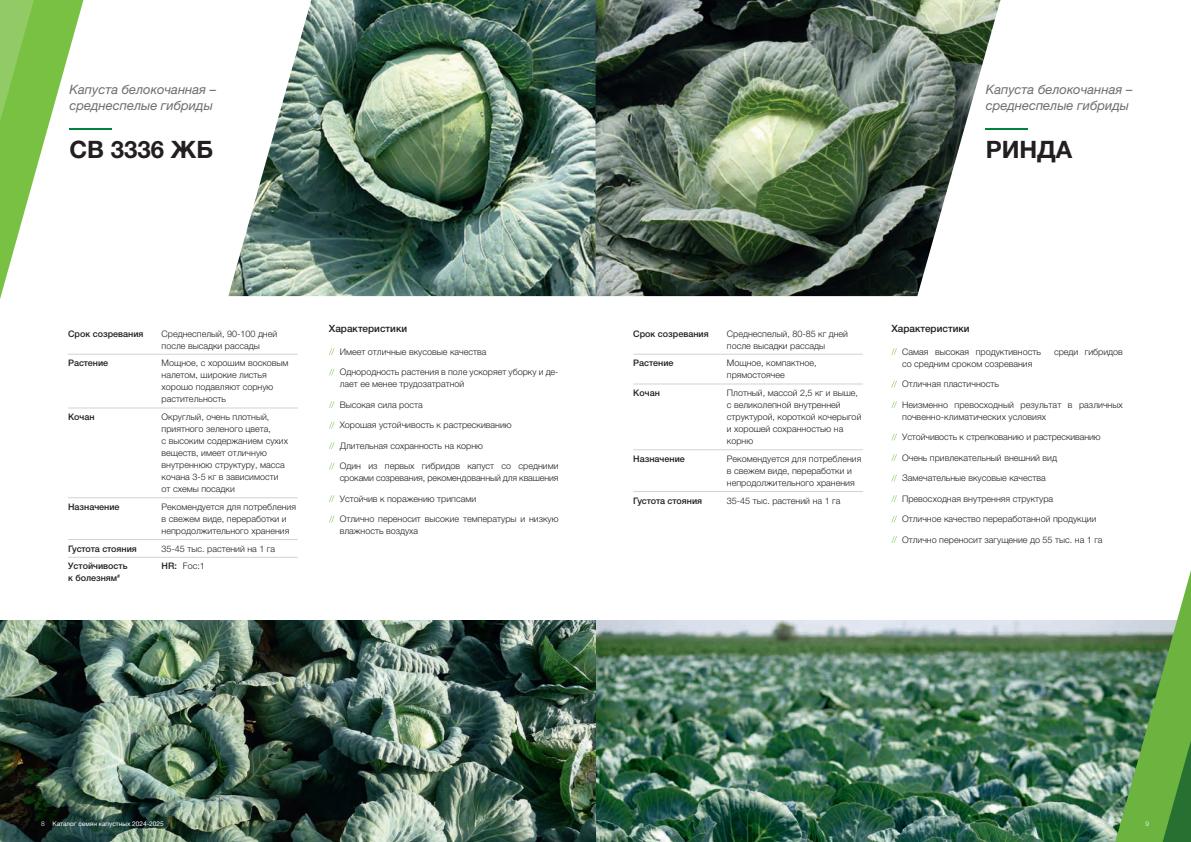
<style>
.page{position:relative;width:1191px;height:842px;background:#fff}
.page>*{position:absolute;margin:0;border:0;box-sizing:border-box;transform-origin:0 0}
.t1{font:700 24px "Helvetica Neue LTW1 G";color:#231f20}
.t2{font:italic 13px/15.6px "Helvetica Neue LTW1 G";color:#6c6d70}
.t3{font:500 10px "Helvetica Neue LTW1 G";color:#231f20}
.t4{font:300 9px/12px "Helvetica Neue LTW1 G";color:#231f20}
.t5{font:500 9px/12px "Helvetica Neue LTW1 G";color:#231f20}
.t6{font:6.5px "Helvetica Neue LTW1 G";color:#fff}
.t7{font:300 6.5px "Helvetica Neue LTW1 G";color:#fff}
.s1{font-weight:500}
.s2{font-weight:300}
</style>
<div class="page">
<svg style="left:329px;top:348px;width:5px;height:7px"></svg>
<svg style="left:329px;top:369px;width:5px;height:6px"></svg>
<svg style="left:329px;top:401px;width:5px;height:7px"></svg>
<svg style="left:329px;top:422px;width:5px;height:6px"></svg>
<svg style="left:329px;top:442px;width:5px;height:7px"></svg>
<svg style="left:329px;top:463px;width:5px;height:6px"></svg>
<svg style="left:329px;top:495px;width:5px;height:7px"></svg>
<svg style="left:329px;top:516px;width:5px;height:6px"></svg>
<img style="left:228px;top:0;width:367px;height:296px">
<img style="left:595px;top:0;width:405px;height:296px">
<hr style="left:69px;top:128px;width:43px;height:2px;background:#00843d">
<hr style="left:68px;top:354px;width:94px;height:1px;background:#d1d2d4">
<hr style="left:162px;top:354px;width:136px;height:1px;background:#d1d2d4">
<hr style="left:68px;top:407px;width:94px;height:1px;background:#d1d2d4">
<hr style="left:162px;top:407px;width:136px;height:1px;background:#d1d2d4">
<hr style="left:68px;top:497px;width:94px;height:1px;background:#d1d2d4">
<hr style="left:162px;top:497px;width:136px;height:1px;background:#d1d2d4">
<hr style="left:68px;top:539px;width:94px;height:1px;background:#d1d2d4">
<hr style="left:162px;top:539px;width:136px;height:1px;background:#d1d2d4">
<hr style="left:68px;top:557px;width:94px;height:1px;background:#d1d2d4">
<hr style="left:162px;top:557px;width:136px;height:1px;background:#d1d2d4">
<hr style="left:633px;top:354px;width:94px;height:1px;background:#d1d2d4">
<hr style="left:727px;top:354px;width:136px;height:1px;background:#d1d2d4">
<hr style="left:633px;top:383px;width:94px;height:1px;background:#d1d2d4">
<hr style="left:727px;top:383px;width:136px;height:1px;background:#d1d2d4">
<hr style="left:633px;top:449px;width:94px;height:1px;background:#d1d2d4">
<hr style="left:727px;top:449px;width:136px;height:1px;background:#d1d2d4">
<hr style="left:633px;top:491px;width:94px;height:1px;background:#d1d2d4">
<hr style="left:727px;top:491px;width:136px;height:1px;background:#d1d2d4">
<hr style="left:985px;top:128px;width:43px;height:2px;background:#00843d">
<svg style="left:891px;top:348px;width:6px;height:7px"></svg>
<svg style="left:891px;top:381px;width:6px;height:6px"></svg>
<svg style="left:891px;top:401px;width:6px;height:7px"></svg>
<svg style="left:891px;top:434px;width:6px;height:6px"></svg>
<svg style="left:891px;top:454px;width:6px;height:7px"></svg>
<svg style="left:891px;top:475px;width:6px;height:6px"></svg>
<svg style="left:891px;top:495px;width:6px;height:7px"></svg>
<svg style="left:891px;top:516px;width:6px;height:6px"></svg>
<svg style="left:891px;top:536px;width:6px;height:7px"></svg>
<img style="left:0;top:621px;width:1115px;height:221px">
<svg style="left:0;top:0;width:83px;height:299px"></svg>
<svg style="left:1115px;top:570px;width:76px;height:272px"></svg>
<h2 class="t2" style="left:69px;top:82px;width:148px">Капуста белокочанная – среднеспелые гибриды</h2>
<h2 class="t2" style="left:985px;top:82px;width:148px">Капуста белокочанная – среднеспелые гибриды</h2>
<h1 class="t1" style="left:69px;top:135px;width:145px">СВ 3336 ЖБ</h1>
<h1 class="t1" style="left:985px;top:135px;width:88px">РИНДА</h1>
<p class="t5" style="left:68px;top:327px;width:77px">Срок созревания</p>
<p class="t4" style="left:162px;top:327px;width:117px">Среднеспелый, 90-100 дней после высадки рассады</p>
<p class="t5" style="left:68px;top:357px;width:42px">Растение</p>
<p class="t4" style="left:162px;top:357px;width:128px">Мощное, с хорошим восковым налетом, широкие листья хорошо подавляют сорную растительность</p>
<p class="t5" style="left:68px;top:411px;width:28px">Кочан</p>
<p class="t4" style="left:162px;top:411px;width:128px">Округлый, очень плотный, приятного зеленого цвета,<br>с высоким содержанием сухих веществ, имеет отличную внутреннюю структуру, масса кочана 3-5 кг в зависимости от схемы посадки</p>
<p class="t5" style="left:68px;top:501px;width:53px">Назначение</p>
<p class="t4" style="left:162px;top:501px;width:136px">Рекомендуется для потребления в свежем виде, переработки и непродолжительного хранения</p>
<p class="t5" style="left:68px;top:542px;width:70px">Густота стояния</p>
<p class="t4" style="left:162px;top:542px;width:115px">35-45 тыс. растений на 1 га</p>
<p class="t5" style="left:68px;top:560px;width:61px">Устойчивость к болезням<sup>#</sup></p>
<p class="t4" style="left:162px;top:560px;width:45px"><span class="s1">HR:</span> Foc:1</p>
<p class="t3" style="left:329px;top:322px;width:80px">Характеристики</p>
<p class="t4" style="left:340px;top:346px;width:148px">Имеет отличные вкусовые качества</p>
<p class="t4" style="left:340px;top:366px;width:220px">Однородность растения в поле ускоряет уборку и де&shy;лает ее менее трудозатратной</p>
<p class="t4" style="left:340px;top:399px;width:85px">Высокая сила роста</p>
<p class="t4" style="left:340px;top:419px;width:173px">Хорошая устойчивость к растрескиванию</p>
<p class="t4" style="left:340px;top:440px;width:145px">Длительная сохранность на корню</p>
<p class="t4" style="left:340px;top:460px;width:220px">Один из первых гибридов капуст со средними сроками созревания, рекомендованный для квашения</p>
<p class="t4" style="left:340px;top:493px;width:138px">Устойчив к поражению трипсами</p>
<p class="t4" style="left:340px;top:513px;width:220px">Отлично переносит высокие температуры и низкую влажность воздуха</p>
<p class="t5" style="left:633px;top:327px;width:77px">Срок созревания</p>
<p class="t4" style="left:727px;top:327px;width:123px">Среднеспелый, 80-85 кг дней после высадки рассады</p>
<p class="t5" style="left:633px;top:357px;width:42px">Растение</p>
<p class="t4" style="left:727px;top:357px;width:91px">Мощное, компактное, прямостоячее</p>
<p class="t5" style="left:633px;top:387px;width:28px">Кочан</p>
<p class="t4" style="left:727px;top:387px;width:136px">Плотный, массой 2,5 кг и выше, с великолепной внутренней структурой, короткой кочерыгой и хорошей сохранностью на корню</p>
<p class="t5" style="left:633px;top:453px;width:53px">Назначение</p>
<p class="t4" style="left:727px;top:453px;width:136px">Рекомендуется для потребления в свежем виде, переработки и непродолжительного хранения</p>
<p class="t5" style="left:633px;top:494px;width:70px">Густота стояния</p>
<p class="t4" style="left:727px;top:494px;width:115px">35-45 тыс. растений на 1 га</p>
<p class="t3" style="left:891px;top:322px;width:80px">Характеристики</p>
<p class="t4" style="left:902px;top:346px;width:140px">Cамая высокая продуктивность</p>
<p class="t4" style="left:1054px;top:346px;width:70px">среди гибридов</p>
<p class="t4" style="left:902px;top:358px;width:132px">со средним сроком созревания</p>
<p class="t4" style="left:902px;top:378px;width:98px">Отличная пластичность</p>
<p class="t4" style="left:902px;top:399px;width:222px">Неизменно превосходный результат в различных почвенно-климатических условиях</p>
<p class="t4" style="left:902px;top:431px;width:200px">Устойчивость к стрелкованию и растрескиванию</p>
<p class="t4" style="left:902px;top:452px;width:156px">Очень привлекательный внешний вид</p>
<p class="t4" style="left:902px;top:472px;width:145px">Замечательные вкусовые качества</p>
<p class="t4" style="left:902px;top:493px;width:153px">Превосходная внутренняя структура</p>
<p class="t4" style="left:902px;top:513px;width:196px">Отличное качество переработанной продукции</p>
<p class="t4" style="left:902px;top:534px;width:202px">Отлично переносит загущение до 55 тыс. на 1 га</p>
<p class="t6" style="left:41px;top:820px;width:124px"><span class="s2">8</span> Каталог семян капустных 2024-2025</p>
<p class="t7" style="left:1145px;top:820px;width:5px">9</p>
</div>
